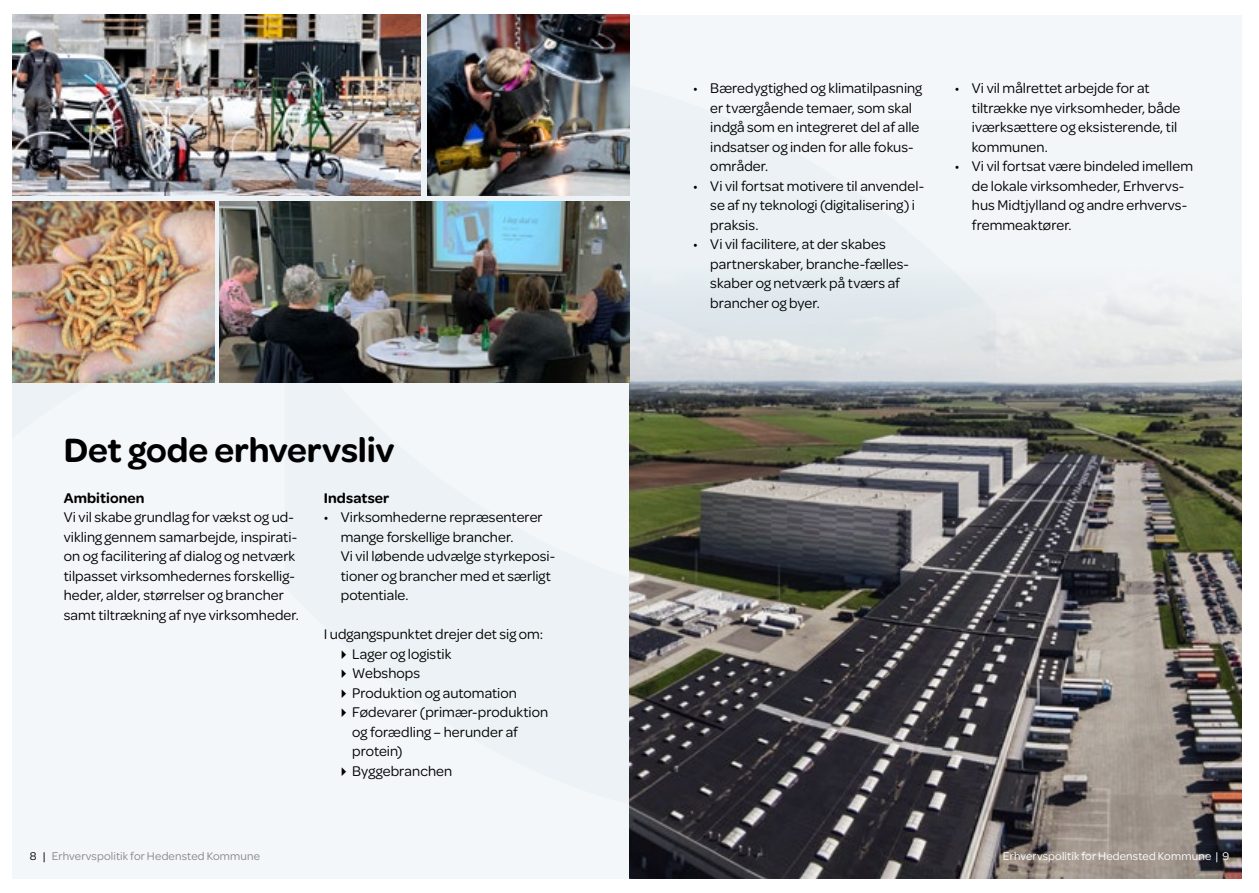
<style>
.page{position:relative;width:1259px;height:893px;background:#fff}
.page>*{position:absolute;margin:0;border:0;box-sizing:border-box;transform-origin:0 0}
.Rubrik_24_28{font:600 36px "Omnes";letter-spacing:-.01em;color:#000}
.Brød_bullet{font:15px/19.5px "Omnes";letter-spacing:.005em;color:#000}
.Brød{font:15px/19.5px "Omnes";letter-spacing:.005em;color:#000}
.Brød_2__bullet{font:15px/19.5px "Omnes";letter-spacing:.005em;color:#000}
.Mellemrubrik{font:600 15px "Omnes";letter-spacing:.01em;color:#000}
.Sidetal{font:12px "Omnes";letter-spacing:.015em;color:#878787}
.Sidetal-2{font:12px "Omnes";letter-spacing:.015em;color:#fff}
.s1{color:#000}
</style>
<div class="page">
<div style="left:13px;top:15px;width:1229px;height:859px;background:#f4f7f9"></div>
<img style="left:629px;top:121px;width:613px;height:757px">
<img style="left:427px;top:15px;width:202px;height:181px">
<img style="left:13px;top:201px;width:201px;height:181px">
<img style="left:219px;top:201px;width:410px;height:181px">
<img style="left:13px;top:15px;width:408px;height:181px">
<svg style="left:342px;top:650px;width:4px;height:9px"></svg>
<svg style="left:342px;top:669px;width:4px;height:9px"></svg>
<svg style="left:342px;top:689px;width:4px;height:9px"></svg>
<svg style="left:342px;top:708px;width:4px;height:9px"></svg>
<svg style="left:342px;top:767px;width:4px;height:9px"></svg>
<h2 class="Rubrik_24_28" style="left:64px;top:425px;width:332px">Det gode erhvervsliv</h2>
<p class="Mellemrubrik" style="left:64px;top:487px;width:82px">Ambitionen</p>
<p class="Brød" style="left:64px;top:506px;width:237px">Vi vil skabe grundlag for vækst og ud&shy;vikling gennem samarbejde, inspirati&shy;on og facilitering af dialog og netværk tilpasset virksomhedernes forskellig&shy;heder, alder, størrelser og brancher samt tiltrækning af nye virksomheder.</p>
<p class="Mellemrubrik" style="left:324px;top:487px;width:67px">Indsatser</p>
<p class="Brød_bullet" style="left:341px;top:506px;width:216px;text-indent:-17px">• Virksomhederne repræsenterer mange forskellige brancher.<br>Vi vil løbende udvælge styrkeposi&shy;tioner og brancher med et særligt potentiale.</p>
<p class="Brød_bullet" style="left:324px;top:623px;width:221px">I udgangspunktet drejer det sig om:</p>
<p class="Brød_2__bullet" style="left:352px;top:643px;width:101px">Lager og logistik</p>
<p class="Brød_2__bullet" style="left:352px;top:662px;width:69px">Webshops</p>
<p class="Brød_2__bullet" style="left:352px;top:682px;width:166px">Produktion og automation</p>
<p class="Brød_2__bullet" style="left:352px;top:701px;width:197px">Fødevarer (primær-produktion og forædling – herunder af protein)</p>
<p class="Brød_2__bullet" style="left:352px;top:760px;width:102px">Byggebranchen</p>
<p class="Brød_bullet" style="left:710px;top:77px;width:213px;text-indent:-17px">• Bæredygtighed og klimatilpasning er tværgående temaer, som skal indgå som en integreret del af alle indsatser og inden for alle fokus&shy;områder.</p>
<p class="Brød_bullet" style="left:710px;top:175px;width:215px;text-indent:-17px">• Vi vil fortsat motivere til anvendel&shy;se af ny teknologi (digitalisering) i praksis.</p>
<p class="Brød_bullet" style="left:710px;top:233px;width:200px;text-indent:-17px">• Vi vil facilitere, at der skabes partnerskaber, branche-fælles&shy;skaber og netværk på tværs af brancher og byer.</p>
<p class="Brød_bullet" style="left:972px;top:77px;width:210px;text-indent:-17px">• Vi vil målrettet arbejde for at tiltrække nye virksomheder, både iværksættere og eksisterende, til kommunen.</p>
<p class="Brød_bullet" style="left:972px;top:155px;width:223px;text-indent:-17px">• Vi vil fortsat være bindeled imellem de lokale virksomheder, Erhvervs&shy;hus Midtjylland og andre erhvervs&shy;fremmeaktører.</p>
<p class="Sidetal" style="left:30px;top:848px;width:232px"><span class="s1">8 |</span> Erhvervspolitik for Hedensted Kommune</p>
<p class="Sidetal-2" style="left:1003px;top:848px;width:228px">Erhvervspolitik for Hedensted Kommune | 9</p>
</div>
